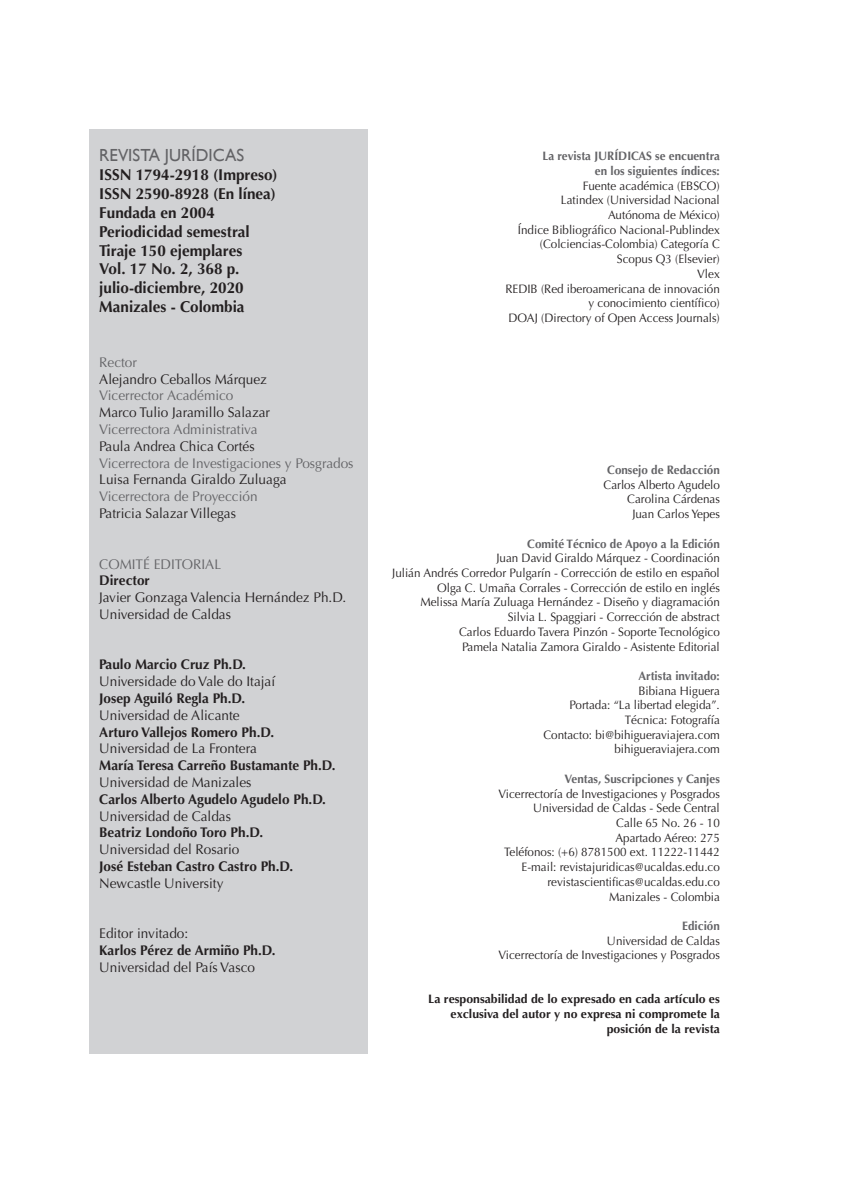
<style>
.page{position:relative;width:844px;height:1191px;background:#fff}
.page>*{position:absolute;margin:0;border:0;box-sizing:border-box;transform-origin:0 0}
.t1{font:17.5px "Gill Sans";color:#636366}
.t2{font:700 15.75px/18.9px "Optima";color:#231f20}
.t3{font:14px/16.8px "Optima";color:#231f20}
.t4{font:700 14px "Optima";color:#231f20}
.t5{font:14px "Optima";color:#636366}
.t6{font:12.25px/14.7px "Optima";color:#231f20;text-align:right;scale:.95 1}
.t7{font:700 12.25px/14.7px "Optima";color:#636366;text-align:right;scale:.95 1}
.t8{font:700 12.25px/14.7px "Optima";color:#231f20;text-align:right}
</style>
<div class="page">
<div style="left:89px;top:129px;width:278px;height:924px;background:#d1d2d4"></div>
<h1 class="t1" style="left:99px;top:145px;width:146px">REVISTA JURÍDICAS</h1>
<p class="t2" style="left:99px;top:165px;width:180px">ISSN 1794-2918 (Impreso)<br>ISSN 2590-8928 (En línea)<br>Fundada en 2004<br>Periodicidad semestral<br>Tiraje 150 ejemplares<br>Vol. 17 No. 2, 368 p. julio-diciembre, 2020<br>Manizales - Colombia</p>
<p class="t5" style="left:99px;top:354px;width:39px">Rector</p>
<p class="t3" style="left:99px;top:371px;width:169px">Alejandro Ceballos Márquez</p>
<p class="t5" style="left:99px;top:387px;width:136px">Vicerrector Académico</p>
<p class="t3" style="left:99px;top:404px;width:172px">Marco Tulio Jaramillo Salazar</p>
<p class="t5" style="left:99px;top:421px;width:160px">Vicerrectora Administrativa</p>
<p class="t3" style="left:99px;top:438px;width:157px">Paula Andrea Chica Cortés</p>
<p class="t5" style="left:99px;top:455px;width:256px">Vicerrectora de Investigaciones y Posgrados</p>
<p class="t3" style="left:99px;top:471px;width:189px">Luisa Fernanda Giraldo Zuluaga</p>
<p class="t5" style="left:99px;top:488px;width:160px">Vicerrectora de Proyección</p>
<p class="t3" style="left:99px;top:505px;width:138px">Patricia Salazar Villegas</p>
<p class="t5" style="left:99px;top:555px;width:123px">COMITÉ EDITORIAL</p>
<p class="t4" style="left:99px;top:572px;width:52px">Director</p>
<p class="t3" style="left:99px;top:589px;width:248px">Javier Gonzaga Valencia Hernández Ph.D.<br>Universidad de Caldas</p>
<p class="t4" style="left:99px;top:656px;width:148px">Paulo Marcio Cruz Ph.D.</p>
<p class="t3" style="left:99px;top:673px;width:177px">Universidade do Vale do Itajaí</p>
<p class="t4" style="left:99px;top:690px;width:147px">Josep Aguiló Regla Ph.D.</p>
<p class="t3" style="left:99px;top:707px;width:142px">Universidad de Alicante</p>
<p class="t4" style="left:99px;top:723px;width:176px">Arturo Vallejos Romero Ph.D.</p>
<p class="t3" style="left:99px;top:740px;width:159px">Universidad de La Frontera</p>
<p class="t4" style="left:99px;top:757px;width:238px">María Teresa Carreño Bustamante Ph.D.</p>
<p class="t3" style="left:99px;top:774px;width:154px">Universidad de Manizales</p>
<p class="t4" style="left:99px;top:791px;width:228px">Carlos Alberto Agudelo Agudelo Ph.D.</p>
<p class="t3" style="left:99px;top:807px;width:133px">Universidad de Caldas</p>
<p class="t4" style="left:99px;top:824px;width:165px">Beatriz Londoño Toro Ph.D.</p>
<p class="t3" style="left:99px;top:841px;width:141px">Universidad del Rosario</p>
<p class="t4" style="left:99px;top:858px;width:195px">José Esteban Castro Castro Ph.D.</p>
<p class="t3" style="left:99px;top:875px;width:126px">Newcastle University</p>
<p class="t3" style="left:99px;top:925px;width:90px">Editor invitado:</p>
<p class="t4" style="left:99px;top:942px;width:178px">Karlos Pérez de Armiño Ph.D.</p>
<p class="t3" style="left:99px;top:959px;width:157px">Universidad del País Vasco</p>
<p class="t7" style="left:542px;top:149px;width:188px">La revista JURÍDICAS se encuentra en los siguientes índices:</p>
<p class="t6" style="left:505px;top:178px;width:227px">Fuente académica (EBSCO)<br>Latindex (Universidad Nacional<br>Autónoma de México)<br>Índice Bibliográfico Nacional-Publindex (Colciencias-Colombia) Categoría C<br>Scopus Q3 (Elsevier)<br>Vlex<br>REDIB (Red iberoamericana de innovación y conocimiento científico)<br>DOAJ (Directory of Open Access Journals)</p>
<p class="t7" style="left:607px;top:463px;width:120px">Consejo de Redacción</p>
<p class="t6" style="left:603px;top:477px;width:124px">Carlos Alberto Agudelo<br>Carolina Cárdenas<br>Juan Carlos Yepes</p>
<p class="t7" style="left:527px;top:536px;width:204px">Comité Técnico de Apoyo a la Edición</p>
<p class="t6" style="left:392px;top:551px;width:346px">Juan David Giraldo Márquez - Coordinación<br>Julián Andrés Corredor Pulgarín - Corrección de estilo en español Olga C. Umaña Corrales - Corrección de estilo en inglés<br>Melissa María Zuluaga Hernández - Diseño y diagramación Silvia L. Spaggiari - Corrección de abstract<br>Carlos Eduardo Tavera Pinzón - Soporte Tecnológico<br>Pamela Natalia Zamora Giraldo - Asistente Editorial</p>
<p class="t7" style="left:638px;top:668px;width:87px">Artista invitado:</p>
<p class="t6" style="left:543px;top:683px;width:187px">Bibiana Higuera<br>Portada: “La libertad elegida”.<br>Técnica: Fotografía<br>Contacto: bi@bihigueraviajera.com bihigueraviajera.com</p>
<p class="t7" style="left:564px;top:771px;width:165px">Ventas, Suscripciones y Canjes</p>
<p class="t6" style="left:498px;top:786px;width:234px">Vicerrectoría de Investigaciones y Posgrados Universidad de Caldas - Sede Central<br>Calle 65 No. 26 - 10<br>Apartado Aéreo: 275<br>Teléfonos: (+6) 8781500 ext. 11222-11442<br>E-mail: revistajuridicas@ucaldas.edu.co revistascientificas@ucaldas.edu.co Manizales - Colombia</p>
<p class="t7" style="left:682px;top:918px;width:41px">Edición</p>
<p class="t6" style="left:498px;top:933px;width:234px">Universidad de Caldas<br>Vicerrectoría de Investigaciones y Posgrados</p>
<p class="t8" style="left:428px;top:992px;width:293px">La responsabilidad de lo expresado en cada artículo es exclusiva del autor y no expresa ni compromete la posición de la revista</p>
</div>
